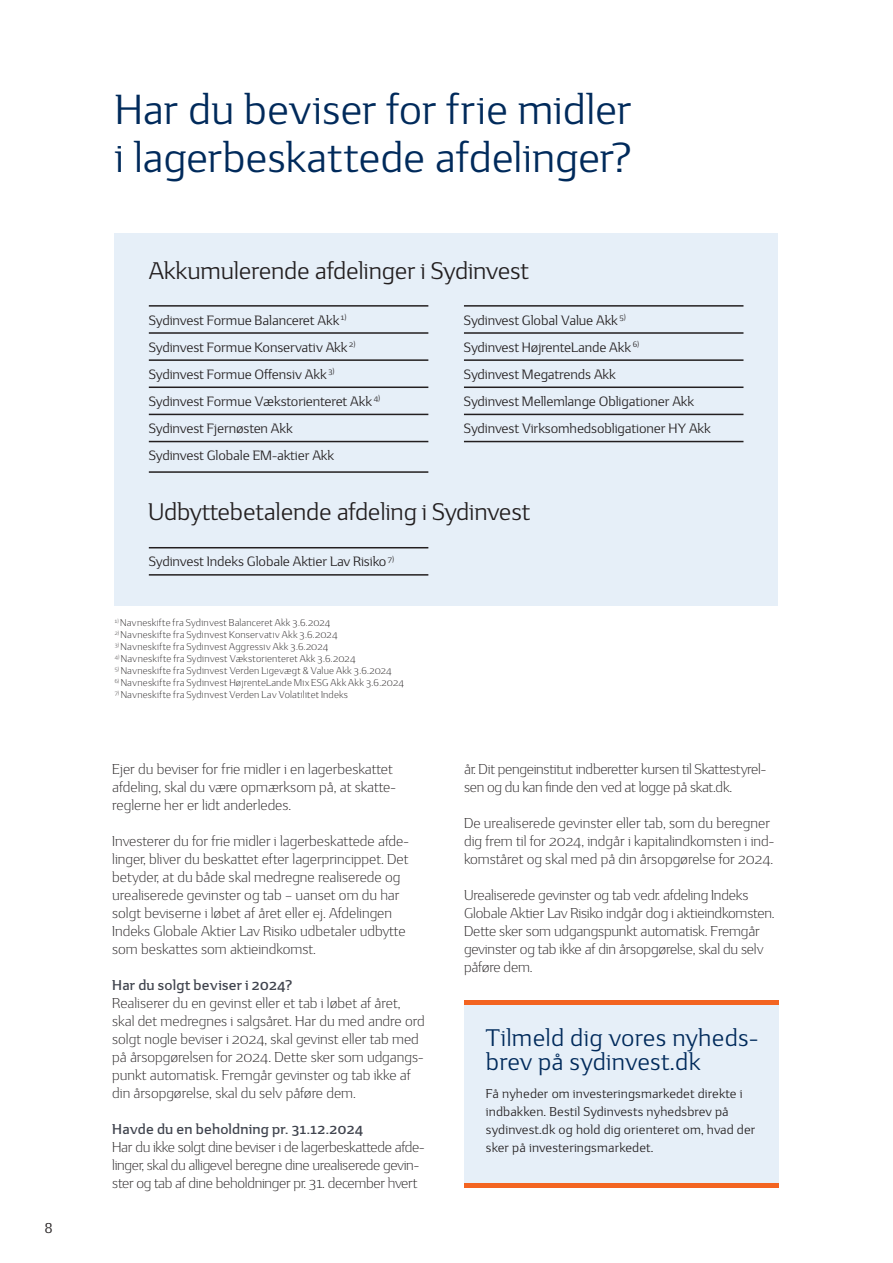
<style>
.page{position:relative;width:893px;height:1263px;background:#fff}
.page>*{position:absolute;margin:0;border:0;box-sizing:border-box;transform-origin:0 0}
.Opslag_overskrift_28_30_pkt__A_B{font:42px/48px "Sydbank";letter-spacing:-.005em;color:#002a5b}
.t1{font:24px "Sydbank";letter-spacing:-.01em;color:#231f20}
.billedtekst_reg{font:24px "Sydbank";letter-spacing:.01em;color:#002a5b}
.Brødtekst_9_5_12_pkt{font:300 14.25px/18px "Sydbank";color:#231f20}
.Brødtekst_9_5_12_pkt-2{font:300 14.25px/18px "Sydbank";letter-spacing:-.02em;color:#231f20}
.Mellemrubrik_9_5_12_pkt{font:700 14.25px "Sydbank";letter-spacing:.015em;color:#40444e}
.t2{font:14.25px "Sydbank";color:#231f20}
.t3{font:13.5px "Sydbank";letter-spacing:-.01em;color:#231f20}
.Infotekst_8_5_12_pkt{font:12.75px/18px "Sydbank";letter-spacing:.01em;color:#231f20}
.Note___Fodnote{font:300 9.75px "Sydbank";letter-spacing:.015em;color:#231f20}
</style>
<div class="page">
<div style="left:115px;top:234px;width:663px;height:372px;background:#e6eff8"></div>
<hr style="left:149px;top:547px;width:279px;height:1px;background:#231f20">
<hr style="left:149px;top:574px;width:279px;height:2px;background:#231f20">
<hr style="left:149px;top:305px;width:279px;height:2px;background:#231f20">
<hr style="left:464px;top:305px;width:279px;height:2px;background:#231f20">
<hr style="left:149px;top:414px;width:279px;height:1px;background:#231f20">
<hr style="left:464px;top:414px;width:279px;height:1px;background:#231f20">
<hr style="left:149px;top:441px;width:279px;height:1px;background:#231f20">
<hr style="left:464px;top:441px;width:279px;height:1px;background:#231f20">
<hr style="left:149px;top:471px;width:279px;height:2px;background:#231f20">
<hr style="left:149px;top:332px;width:279px;height:2px;background:#231f20">
<hr style="left:464px;top:332px;width:279px;height:2px;background:#231f20">
<hr style="left:149px;top:359px;width:279px;height:2px;background:#231f20">
<hr style="left:464px;top:359px;width:279px;height:2px;background:#231f20">
<hr style="left:149px;top:386px;width:279px;height:2px;background:#231f20">
<hr style="left:464px;top:386px;width:279px;height:2px;background:#231f20">
<div style="left:464px;top:1002px;width:314px;height:186px;background:#e6eff8"></div>
<hr style="left:464px;top:1000px;width:314px;height:4px;background:#f36421">
<hr style="left:464px;top:1184px;width:314px;height:4px;background:#f36421">
<p class="t2" style="left:45px;top:1220px;width:10px">8</p>
<p class="Opslag_overskrift_28_30_pkt__A_B" style="left:115px;top:87px;width:519px">Har du beviser for frie midler i lagerbeskattede afdelinger?</p>
<p class="t1" style="left:149px;top:258px;width:382px">Akkumulerende afdelinger i Sydinvest</p>
<p class="t3" style="left:149px;top:313px;width:199px">Sydinvest Formue Balanceret Akk <sup>1)</sup></p>
<p class="t3" style="left:464px;top:313px;width:164px">Sydinvest Global Value Akk <sup>5)</sup></p>
<p class="t3" style="left:149px;top:340px;width:208px">Sydinvest Formue Konservativ Akk <sup>2)</sup></p>
<p class="t3" style="left:464px;top:340px;width:177px">Sydinvest HøjrenteLande Akk <sup>6)</sup></p>
<p class="t3" style="left:149px;top:367px;width:187px">Sydinvest Formue Offensiv Akk <sup>3)</sup></p>
<p class="t3" style="left:464px;top:367px;width:153px">Sydinvest Megatrends Akk</p>
<p class="t3" style="left:149px;top:394px;width:233px">Sydinvest Formue Vækstorienteret Akk <sup>4)</sup></p>
<p class="t3" style="left:464px;top:394px;width:232px">Sydinvest Mellemlange Obligationer Akk</p>
<p class="t3" style="left:149px;top:421px;width:145px">Sydinvest Fjernøsten Akk</p>
<p class="t3" style="left:464px;top:421px;width:248px">Sydinvest Virksomhedsobligationer HY Akk</p>
<p class="t3" style="left:149px;top:448px;width:187px">Sydinvest Globale EM-aktier Akk</p>
<p class="t1" style="left:148px;top:499px;width:384px">Udbyttebetalende afdeling i Sydinvest</p>
<p class="t3" style="left:149px;top:554px;width:247px">Sydinvest Indeks Globale Aktier Lav Risiko <sup>7)</sup></p>
<p class="Note___Fodnote" style="left:115px;top:617px;width:217px"><sup>1)</sup> Navneskifte fra Sydinvest Balanceret Akk 3.6.2024</p>
<p class="Note___Fodnote" style="left:115px;top:629px;width:224px"><sup>2)</sup> Navneskifte fra Sydinvest Konservativ Akk 3.6.2024</p>
<p class="Note___Fodnote" style="left:115px;top:641px;width:215px"><sup>3)</sup> Navneskifte fra Sydinvest Aggressiv Akk 3.6.2024</p>
<p class="Note___Fodnote" style="left:115px;top:653px;width:242px"><sup>4)</sup> Navneskifte fra Sydinvest Vækstorienteret Akk 3.6.2024</p>
<p class="Note___Fodnote" style="left:115px;top:665px;width:279px"><sup>5)</sup> Navneskifte fra Sydinvest Verden Ligevægt &amp; Value Akk 3.6.2024</p>
<p class="Note___Fodnote" style="left:115px;top:677px;width:291px"><sup>6)</sup> Navneskifte fra Sydinvest HøjrenteLande Mix ESG Akk Akk 3.6.2024</p>
<p class="Note___Fodnote" style="left:115px;top:689px;width:235px"><sup>7)</sup> Navneskifte fra Sydinvest Verden Lav Volatilitet Indeks</p>
<p class="Brødtekst_9_5_12_pkt" style="left:112px;top:760px;width:285px">Ejer du beviser for frie midler i en lagerbeskattet afdeling, skal du være opmærksom på, at skatte&shy;reglerne her er lidt anderledes.</p>
<p class="Brødtekst_9_5_12_pkt" style="left:112px;top:832px;width:298px">Investerer du for frie midler i lagerbeskattede afde&shy;linger, bliver du beskattet efter lagerprincippet. Det</p>
<p class="Brødtekst_9_5_12_pkt" style="left:112px;top:868px;width:290px">betyder, at du både skal medregne realiserede og urealiserede gevinster og tab – uanset om du har</p>
<p class="Brødtekst_9_5_12_pkt" style="left:112px;top:904px;width:295px">solgt beviserne i løbet af året eller ej. Afdelingen<br>Indeks Globale Aktier Lav Risiko udbetaler udbytte som beskattes som aktieindkomst.</p>
<p class="Mellemrubrik_9_5_12_pkt" style="left:112px;top:977px;width:182px">Har du solgt beviser i 2024?</p>
<p class="Brødtekst_9_5_12_pkt" style="left:112px;top:994px;width:314px">Realiserer du en gevinst eller et tab i løbet af året, skal det medregnes i salgsåret. Har du med andre ord solgt nogle beviser i 2024, skal gevinst eller tab med på årsopgørelsen for 2024. Dette sker som udgangs&shy;punkt automatisk. Fremgår gevinster og tab ikke af din årsopgørelse, skal du selv påføre dem.</p>
<p class="Mellemrubrik_9_5_12_pkt" style="left:112px;top:1121px;width:253px">Havde du en beholdning pr. 31.12.2024</p>
<p class="Brødtekst_9_5_12_pkt-2" style="left:112px;top:1138px;width:314px">Har du ikke solgt dine beviser i de lagerbeskattede afde&shy;linger, skal du alligevel beregne dine urealiserede gevin&shy;ster og tab af dine beholdninger pr. 31. december hvert</p>
<p class="Brødtekst_9_5_12_pkt-2" style="left:464px;top:760px;width:304px">år. Dit pengeinstitut indberetter kursen til Skattestyrel&shy;sen og du kan finde den ved at logge på skat.dk.</p>
<p class="Brødtekst_9_5_12_pkt" style="left:464px;top:814px;width:312px">De urealiserede gevinster eller tab, som du beregner dig frem til for 2024, indgår i kapitalindkomsten i ind&shy;komståret og skal med på din årsopgørelse for 2024.</p>
<p class="Brødtekst_9_5_12_pkt" style="left:464px;top:886px;width:312px">Urealiserede gevinster og tab vedr. afdeling Indeks Globale Aktier Lav Risiko indgår dog i aktieindkomsten.<br>Dette sker som udgangspunkt automatisk. Fremgår gevinster og tab ikke af din årsopgørelse, skal du selv påføre dem.</p>
<p class="billedtekst_reg" style="left:486px;top:1024px;width:272px">Tilmeld dig vores nyheds-</p>
<p class="billedtekst_reg" style="left:486px;top:1048px;width:216px">brev på sydinvest.dk</p>
<p class="Infotekst_8_5_12_pkt" style="left:486px;top:1085px;width:271px">Få nyheder om investeringsmarkedet direkte i indbakken. Bestil Sydinvests nyhedsbrev på sydinvest.dk og hold dig orienteret om, hvad der sker på investeringsmarkedet.</p>
</div>
